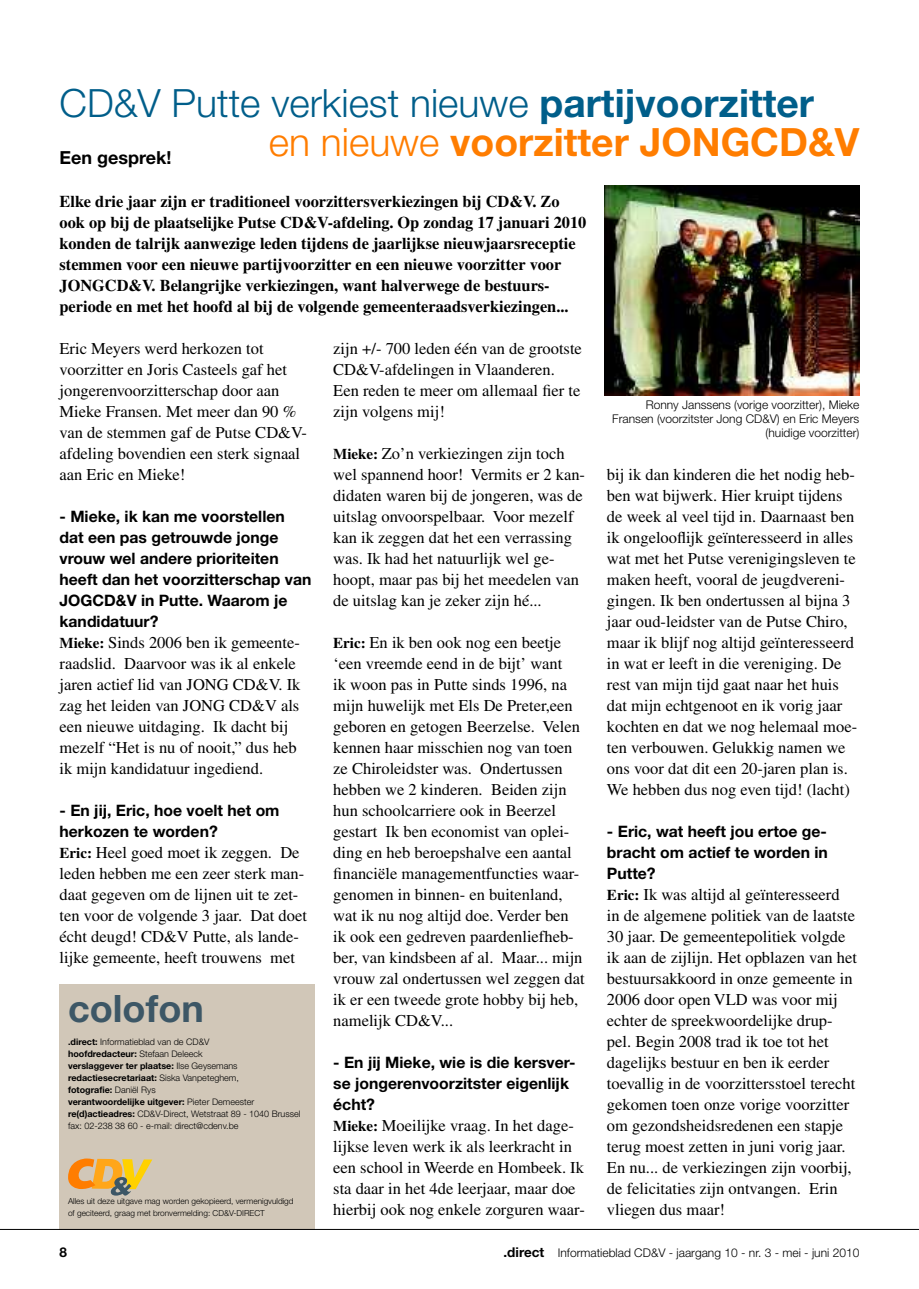
<style>
.page{position:relative;width:919px;height:1289px;background:#fff}
.page>*{position:absolute;margin:0;border:0;box-sizing:border-box;transform-origin:0 0}
.t1{font:300 39px/39px "Helvetica Neue LT Std";color:#005e8a}
.t2{font:700 37.8px "Helvetica Neue LT Std";color:#3d5766}
.t3{font:700 18px "Helvetica Neue LT Std";color:#000}
.t4{font:16.5px/21px "Times LT Std";color:#000}
.t5{font:700 16.5px/21px "Times LT Std";color:#000}
.t6{font:700 15.75px/21px "Helvetica Neue LT Std";color:#000}
.t7{font:700 13.5px "Helvetica Neue LT Std";color:#000}
.t8{font:300 12px/14.4px "Helvetica Neue LT Std";color:#000;text-align:right}
.t9{font:300 9px/12px "Helvetica Neue LT Std";color:#000}
.t10{font:300 8.25px/12px "Helvetica Neue LT Std";color:#000}
.s1{font-weight:700}
.s2{color:#ff7d00}
.s3{font-weight:700;color:#ff7d00}
.s4{font-weight:700;font-size:15px}
.s5{font-weight:700;font-size:13.5px}
</style>
<div class="page">
<div style="left:60px;top:984px;width:255px;height:245px;background:#d1c7b8"></div>
<svg style="left:68px;top:1158px;width:84px;height:37px"></svg>
<hr style="left:0;top:1228px;width:918px;height:1px;background:#000">
<img style="left:604px;top:186px;width:255px;height:209px">
<p class="t1" style="left:269px;top:83px;width:592px;text-indent:-209px">CD&amp;V Putte verkiest nieuwe <span class="s1">partijvoorzitter </span><span class="s2">en nieuwe</span> <span class="s3">voorzitter JONGCD&amp;V</span></p>
<p class="t3" style="left:60px;top:146px;width:114px">Een gesprek!</p>
<p class="t5" style="left:60px;top:190px;width:528px">Elke drie jaar zijn er traditioneel voorzittersverkiezingen bij CD&amp;V. Zo ook op bij de plaatselijke Putse CD&amp;V-afdeling. Op zondag 17 januari 2010 konden de talrijk aanwezige leden tijdens de jaarlijkse nieuwjaarsreceptie stemmen voor een nieuwe partijvoorzitter en een nieuwe voorzitter voor JONGCD&amp;V. Belangrijke verkiezingen, want halverwege de bestuurs&shy;periode en met het hoofd al bij de volgende gemeenteraadsverkiezingen...</p>
<p class="t4" style="left:60px;top:337px;width:249px">Eric Meyers werd herkozen tot voorzitter en Joris Casteels gaf het jongerenvoorzitterschap door aan<br>Mieke Fransen. Met meer dan 90 % van de stemmen gaf de Putse CD&amp;V&shy;afdeling bovendien een sterk signaal aan Eric en Mieke!</p>
<p class="t6" style="left:60px;top:505px;width:253px">- Mieke, ik kan me voorstellen dat een pas getrouwde jonge vrouw wel andere prioriteiten heeft dan het voorzitterschap van<br>JOGCD&amp;V in Putte. Waarom je kandidatuur?</p>
<p class="t4" style="left:60px;top:631px;width:242px"><span class="s4">Mieke:</span> Sinds 2006 ben ik gemeente&shy;raadslid. Daarvoor was ik al enkele jaren actief lid van JONG CD&amp;V. Ik zag het leiden van JONG CD&amp;V als een nieuwe uitdaging. Ik dacht bij mezelf “Het is nu of nooit,” dus heb ik mijn kandidatuur ingediend.</p>
<p class="t6" style="left:60px;top:799px;width:221px">- En jij, Eric, hoe voelt het om herkozen te worden?</p>
<p class="t4" style="left:60px;top:841px;width:249px"><span class="s4">Eric:</span> Heel goed moet ik zeggen. De leden hebben me een zeer sterk man&shy;daat gegeven om de lijnen uit te zet&shy;ten voor de volgende 3 jaar. Dat doet écht deugd! CD&amp;V Putte, als lande&shy;lijke gemeente, heeft trouwens met</p>
<p class="t4" style="left:333px;top:337px;width:250px">zijn +/- 700 leden één van de grootste<br>CD&amp;V-afdelingen in Vlaanderen.<br>Een reden te meer om allemaal fier te zijn volgens mij!</p>
<p class="t4" style="left:333px;top:442px;width:253px"><span class="s4">Mieke:</span> Zo’n verkiezingen zijn toch wel spannend hoor! Vermits er 2 kan&shy;didaten waren bij de jongeren, was de uitslag onvoorspelbaar. Voor mezelf kan ik zeggen dat het een verrassing was. Ik had het natuurlijk wel ge&shy;hoopt, maar pas bij het meedelen van de uitslag kan je zeker zijn hé...</p>
<p class="t4" style="left:333px;top:631px;width:253px"><span class="s4">Eric:</span> En ik ben ook nog een beetje ‘een vreemde eend in de bijt’ want<br>ik woon pas in Putte sinds 1996, na mijn huwelijk met Els De Preter,een geboren en getogen Beerzelse. Velen kennen haar misschien nog van toen ze Chiroleidster was. Ondertussen hebben we 2 kinderen. Beiden zijn hun schoolcarriere ook in Beerzel gestart Ik ben economist van oplei&shy;ding en heb beroepshalve een aantal financiële managementfuncties waar&shy;genomen in binnen- en buitenland, wat ik nu nog altijd doe. Verder ben ik ook een gedreven paardenliefheb&shy;ber, van kindsbeen af al. Maar... mijn vrouw zal ondertussen wel zeggen dat ik er een tweede grote hobby bij heb, namelijk CD&amp;V...</p>
<p class="t6" style="left:333px;top:1051px;width:244px">- En jij Mieke, wie is die kersver&shy;se jongerenvoorzitster eigenlijk écht?</p>
<p class="t4" style="left:333px;top:1114px;width:253px"><span class="s4">Mieke:</span> Moeilijke vraag. In het dage&shy;lijkse leven werk ik als leerkracht in een school in Weerde en Hombeek. Ik sta daar in het 4de leerjaar, maar doe hierbij ook nog enkele zorguren waar-</p>
<p class="t2" style="left:68px;top:985px;width:137px">colofon</p>
<p class="t9" style="left:68px;top:1035px;width:234px"><span class="s1">.direct:</span> Informatieblad van de CD&amp;V<br><span class="s1">hoofdredacteur:</span> Stefaan Deleeck<br><span class="s1">verslaggever ter plaatse:</span> Ilse Geysemans <span class="s1">redactiesecretariaat:</span> Siska Vanpeteghem,<br><span class="s1">fotografie:</span> Daniël Rys<br><span class="s1">verantwoordelijke uitgever:</span> Pieter Demeester <span class="s1">re(d)actieadres:</span> CD&amp;V-Direct, Wetstraat 89 - 1040 Brussel fax: 02-238 38 60 - e-mail: direct@cdenv.be</p>
<p class="t10" style="left:68px;top:1195px;width:227px">Alles uit deze uitgave mag worden gekopieerd, vermenigvuldigd of geciteerd, graag met bronvermelding: CD&amp;V-DIRECT</p>
<p class="t8" style="left:612px;top:397px;width:248px">Ronny Janssens (vorige voorzitter), Mieke<br>Fransen (voorzitster Jong CD&amp;V) en Eric Meyers (huidige voorzitter)</p>
<p class="t4" style="left:607px;top:463px;width:252px">bij ik dan kinderen die het nodig heb&shy;ben wat bijwerk. Hier kruipt tijdens de week al veel tijd in. Daarnaast ben ik ongelooflijk geïnteresseerd in alles wat met het Putse verenigingsleven te maken heeft, vooral de jeugdvereni&shy;gingen. Ik ben ondertussen al bijna 3 jaar oud-leidster van de Putse Chiro, maar ik blijf nog altijd geïnteresseerd in wat er leeft in die vereniging. De rest van mijn tijd gaat naar het huis dat mijn echtgenoot en ik vorig jaar kochten en dat we nog helemaal moe&shy;ten verbouwen. Gelukkig namen we ons voor dat dit een 20-jaren plan is.<br>We hebben dus nog even tijd! (lacht)</p>
<p class="t6" style="left:607px;top:820px;width:222px;text-align:justify">- Eric, wat heeft jou ertoe ge&shy;bracht om actief te worden in Putte?</p>
<p class="t4" style="left:607px;top:883px;width:251px"><span class="s4">Eric:</span> Ik was altijd al geïnteresseerd<br>in de algemene politiek van de laatste 30 jaar. De gemeentepolitiek volgde ik aan de zijlijn. Het opblazen van het bestuursakkoord in onze gemeente in 2006 door open VLD was voor mij echter de spreekwoordelijke drup&shy;pel. Begin 2008 trad ik toe tot het dagelijks bestuur en ben ik eerder toevallig in de voorzittersstoel terecht gekomen toen onze vorige voorzitter om gezondsheidsredenen een stapje terug moest zetten in juni vorig jaar.<br>En nu... de verkiezingen zijn voorbij, de felicitaties zijn ontvangen. Erin vliegen dus maar!</p>
<p class="t7" style="left:60px;top:1243px;width:9px">8</p>
<p class="t8" style="left:503px;top:1245px;width:357px"><span class="s5">.direct</span> Informatieblad CD&amp;V - jaargang 10 - nr. 3 - mei - juni 2010</p>
</div>
